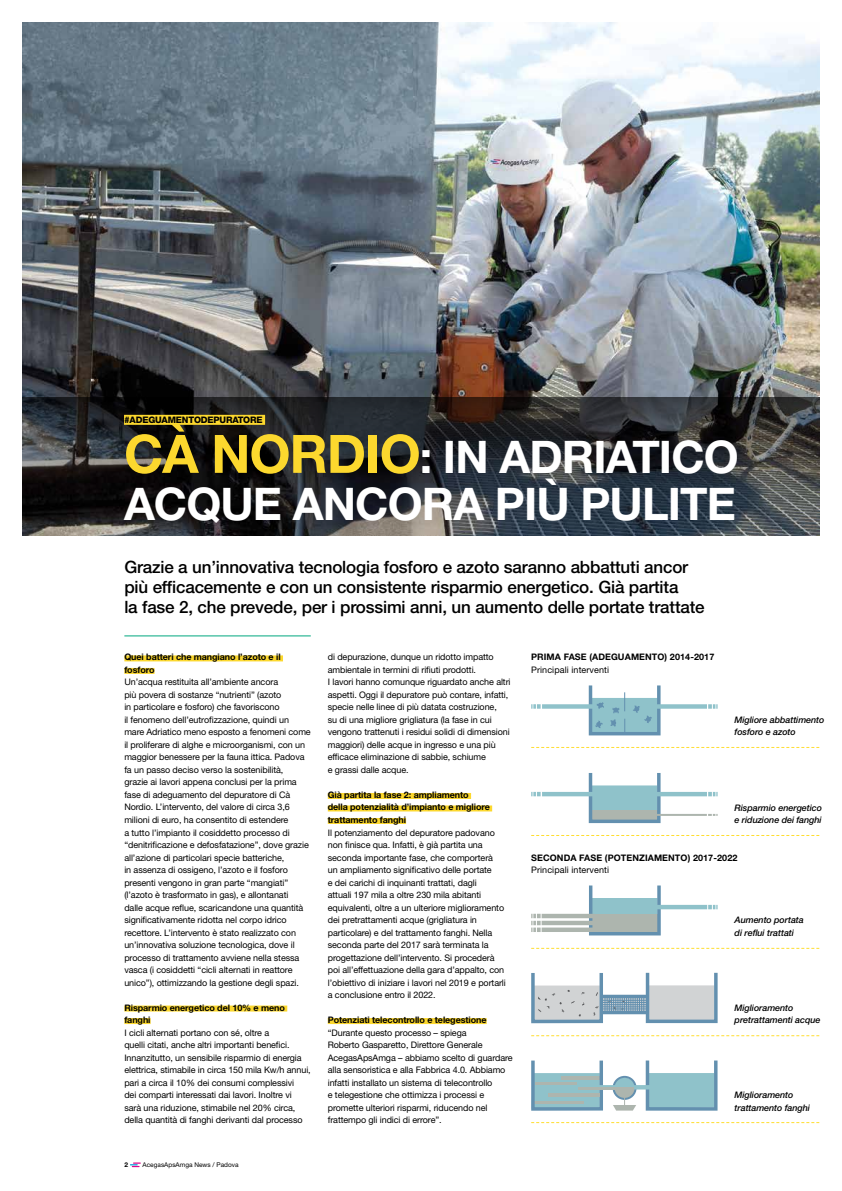
<style>
.page{position:relative;width:842px;height:1191px;background:#fff}
.page>*{position:absolute;margin:0;border:0;box-sizing:border-box;transform-origin:0 0}
.t1{font:700 45px/47px "Helvetica Neue LT Std";letter-spacing:-.02em;color:#fff}
.t2{font:500 17px/20px "Helvetica Neue LT Std";letter-spacing:-.01em;color:#000}
.t3{font:9px/12.5px "Helvetica Neue LT Std";letter-spacing:-.01em;color:#000}
.t4{font:700 9px/12.5px "Helvetica Neue LT Std";letter-spacing:-.01em;color:#000}
.t5{font:italic 500 9px/12.5px "Helvetica Neue LT Std";letter-spacing:-.01em;color:#000}
.t6{font:700 9px "Helvetica Neue LT Std";letter-spacing:.01em;color:#000}
.t7{font:9px "Helvetica Neue LT Std";letter-spacing:.01em;color:#000}
.t8{font:800 9px "Helvetica Neue LT Std";letter-spacing:-.02em;color:#000}
.t9{font:6.5px "Helvetica Neue LT Std";color:#000}
.t10{font:700 6.5px "Helvetica Neue LT Std";color:#000}
.s1{font-size:53px;color:#fcd82e}
</style>
<div class="page">
<svg style="left:130px;top:1162px;width:11px;height:5px"></svg>
<svg style="left:593px;top:785px;width:63px;height:25px"></svg>
<div style="left:590px;top:810px;width:68px;height:11px;background:#adb5ae"></div>
<img style="left:23px;top:23px;width:796px;height:375px">
<svg style="left:23px;top:398px;width:796px;height:137px;background:#2a2d31"></svg>
<div style="left:124px;top:655px;width:159px;height:6px;background:#fcd82e"></div>
<div style="left:124px;top:668px;width:30px;height:6px;background:#fcd82e"></div>
<div style="left:124px;top:1005px;width:163px;height:6px;background:#fcd82e"></div>
<div style="left:124px;top:1018px;width:27px;height:6px;background:#fcd82e"></div>
<hr style="left:124px;top:635px;width:187px;height:1px;background:#00a77e">
<div style="left:124px;top:415px;width:141px;height:10px;background:#fcd82e"></div>
<div style="left:328px;top:793px;width:143px;height:6px;background:#fcd82e"></div>
<div style="left:328px;top:805px;width:164px;height:6px;background:#fcd82e"></div>
<div style="left:328px;top:818px;width:78px;height:6px;background:#fcd82e"></div>
<div style="left:328px;top:1018px;width:159px;height:6px;background:#fcd82e"></div>
<svg style="left:531px;top:835px;width:288px;height:1px"></svg>
<svg style="left:531px;top:947px;width:288px;height:1px"></svg>
<svg style="left:531px;top:747px;width:288px;height:1px"></svg>
<svg style="left:531px;top:1035px;width:288px;height:1px"></svg>
<svg style="left:531px;top:1122px;width:288px;height:1px"></svg>
<svg style="left:593px;top:898px;width:64px;height:15px"></svg>
<div style="left:591px;top:913px;width:68px;height:19px;background:#adb5ae"></div>
<div style="left:589px;top:883px;width:72px;height:52px;border:3px solid #6390af"></div>
<hr style="left:602px;top:905px;width:105px;height:4px;background:#8fc2ca">
<div style="left:542px;top:920px;width:52px;height:5px;background:#adb5ae"></div>
<div style="left:542px;top:913px;width:52px;height:5px;background:#adb5ae"></div>
<div style="left:542px;top:927px;width:52px;height:5px;background:#adb5ae"></div>
<svg style="left:535px;top:1073px;width:64px;height:33px"></svg>
<div style="left:589px;top:683px;width:71px;height:52px;border:3px solid #6390af"></div>
<svg style="left:542px;top:704px;width:165px;height:4px"></svg>
<div style="left:589px;top:771px;width:71px;height:52px;border:3px solid #6390af"></div>
<hr style="left:542px;top:792px;width:165px;height:4px;background:#8fc2ca">
<div style="left:531px;top:971px;width:72px;height:52px;border:3px solid #6390af"></div>
<div style="left:646px;top:971px;width:72px;height:52px;border:3px solid #6390af"></div>
<div style="left:650px;top:1073px;width:63px;height:33px;background:#8fc2ca"></div>
<div style="left:646px;top:1058px;width:71px;height:52px;border:3px solid #6390af"></div>
<svg style="left:531px;top:985px;width:183px;height:36px;background:#c1cbd1"></svg>
<hr style="left:602px;top:1002px;width:44px;height:1px;background:#6390af">
<svg style="left:590px;top:692px;width:68px;height:41px;background:#98c3cd"></svg>
<svg style="left:708px;top:792px;width:10px;height:4px"></svg>
<svg style="left:708px;top:814px;width:10px;height:2px"></svg>
<svg style="left:708px;top:704px;width:10px;height:4px"></svg>
<svg style="left:708px;top:905px;width:10px;height:4px"></svg>
<svg style="left:531px;top:913px;width:10px;height:19px"></svg>
<svg style="left:531px;top:704px;width:10px;height:4px"></svg>
<svg style="left:531px;top:792px;width:10px;height:4px"></svg>
<hr style="left:648px;top:814px;width:59px;height:2px;background:#adb5ae">
<hr style="left:561px;top:1076px;width:40px;height:4px;background:#adb5ae">
<hr style="left:533px;top:1101px;width:50px;height:2px;background:#adb5ae">
<div style="left:612px;top:1075px;width:25px;height:24px;border:2px solid #6390af;border-radius:50%"></div>
<div style="left:531px;top:1058px;width:72px;height:52px;border:3px solid #6390af"></div>
<svg style="left:613px;top:1077px;width:23px;height:33px"></svg>
<hr style="left:540px;top:1085px;width:115px;height:4px;background:#8fc2ca">
<hr style="left:548px;top:1093px;width:51px;height:3px;background:#adb5ae">
<hr style="left:578px;top:1087px;width:56px;height:2px;background:#adb5ae">
<hr style="left:535px;top:1082px;width:41px;height:2px;background:#adb5ae">
<p class="t8" style="left:124px;top:414px;width:140px">#ADEGUAMENTODEPURATORE</p>
<h1 class="t1" style="left:124px;top:432px;width:616px"><span class="s1">CÀ NORDIO</span>: IN ADRIATICO<br>ACQUE ANCORA PIÙ PULITE</h1>
<h2 class="t2" style="left:124px;top:556px;width:582px">Grazie a un’innovativa tecnologia fosforo e azoto saranno abbattuti ancor più efficacemente e con un consistente risparmio energetico. Già partita<br>la fase 2, che prevede, per i prossimi anni, un aumento delle portate trattate</h2>
<p class="t4" style="left:124px;top:651px;width:158px">Quei batteri che mangiano l’azoto e il fosforo</p>
<p class="t3" style="left:124px;top:676px;width:188px">Un’acqua restituita all’ambiente ancora<br>più povera di sostanze “nutrienti” (azoto<br>in particolare e fosforo) che favoriscono<br>il fenomeno dell’eutrofizzazione, quindi un mare Adriatico meno esposto a fenomeni come il proliferare di alghe e microorganismi, con un maggior benessere per la fauna ittica. Padova fa un passo deciso verso la sostenibilità,<br>grazie ai lavori appena conclusi per la prima fase di adeguamento del depuratore di Cà Nordio. L’intervento, del valore di circa 3,6 milioni di euro, ha consentito di estendere<br>a tutto l’impianto il cosiddetto processo di “denitrificazione e defosfatazione”, dove grazie all’azione di particolari specie batteriche,<br>in assenza di ossigeno, l’azoto e il fosforo presenti vengono in gran parte “mangiati” (l’azoto è trasformato in gas), e allontanati<br>dalle acque reflue, scaricandone una quantità significativamente ridotta nel corpo idrico recettore. L’intervento è stato realizzato con un’innovativa soluzione tecnologica, dove il processo di trattamento avviene nella stessa vasca (i cosiddetti “cicli alternati in reattore unico”), ottimizzando la gestione degli spazi.</p>
<p class="t4" style="left:124px;top:1001px;width:162px">Risparmio energetico del 10% e meno fanghi</p>
<p class="t3" style="left:124px;top:1026px;width:188px">I cicli alternati portano con sé, oltre a<br>quelli citati, anche altri importanti benefici.<br>Innanzitutto, un sensibile risparmio di energia elettrica, stimabile in circa 150 mila Kw/h annui, pari a circa il 10% dei consumi complessivi<br>dei comparti interessati dai lavori. Inoltre vi sarà una riduzione, stimabile nel 20% circa, della quantità di fanghi derivanti dal processo</p>
<p class="t10" style="left:124px;top:1160px;width:5px">2</p>
<p class="t9" style="left:143px;top:1161px;width:97px">AcegasApsAmga News / Padova</p>
<p class="t3" style="left:328px;top:651px;width:184px">di depurazione, dunque un ridotto impatto ambientale in termini di rifiuti prodotti.<br>I lavori hanno comunque riguardato anche altri aspetti. Oggi il depuratore può contare, infatti, specie nelle linee di più datata costruzione,<br>su di una migliore grigliatura (la fase in cui vengono trattenuti i residui solidi di dimensioni maggiori) delle acque in ingresso e una più efficace eliminazione di sabbie, schiume<br>e grassi dalle acque.</p>
<p class="t4" style="left:328px;top:788px;width:164px">Già partita la fase 2: ampliamento della potenzialità d’impianto e migliore trattamento fanghi</p>
<p class="t3" style="left:328px;top:826px;width:180px">Il potenziamento del depuratore padovano non finisce qua. Infatti, è già partita una seconda importante fase, che comporterà<br>un ampliamento significativo delle portate<br>e dei carichi di inquinanti trattati, dagli<br>attuali 197 mila a oltre 230 mila abitanti equivalenti, oltre a un ulteriore miglioramento dei pretrattamenti acque (grigliatura in particolare) e del trattamento fanghi. Nella seconda parte del 2017 sarà terminata la progettazione dell’intervento. Si procederà poi all’effettuazione della gara d’appalto, con l’obiettivo di iniziare i lavori nel 2019 e portarli a conclusione entro il 2022.</p>
<p class="t4" style="left:328px;top:1013px;width:160px">Potenziati telecontrollo e telegestione</p>
<p class="t3" style="left:328px;top:1026px;width:186px">“Durante questo processo – spiega<br>Roberto Gasparetto, Direttore Generale AcegasApsAmga – abbiamo scelto di guardare alla sensoristica e alla Fabbrica 4.0. Abbiamo infatti installato un sistema di telecontrollo<br>e telegestione che ottimizza i processi e promette ulteriori risparmi, riducendo nel frattempo gli indici di errore”.</p>
<p class="t6" style="left:531px;top:651px;width:185px">PRIMA FASE (ADEGUAMENTO) 2014-2017</p>
<p class="t7" style="left:531px;top:664px;width:79px">Principali interventi</p>
<p class="t5" style="left:735px;top:713px;width:91px">Migliore abbattimento fosforo e azoto</p>
<p class="t5" style="left:735px;top:801px;width:89px">Risparmio energetico e riduzione dei fanghi</p>
<p class="t6" style="left:531px;top:851px;width:208px">SECONDA FASE (POTENZIAMENTO) 2017-2022</p>
<p class="t7" style="left:531px;top:864px;width:79px">Principali interventi</p>
<p class="t5" style="left:735px;top:913px;width:71px">Aumento portata di reflui trattati</p>
<p class="t5" style="left:735px;top:1001px;width:87px">Miglioramento pretrattamenti acque</p>
<p class="t5" style="left:735px;top:1088px;width:77px">Miglioramento trattamento fanghi</p>
</div>
